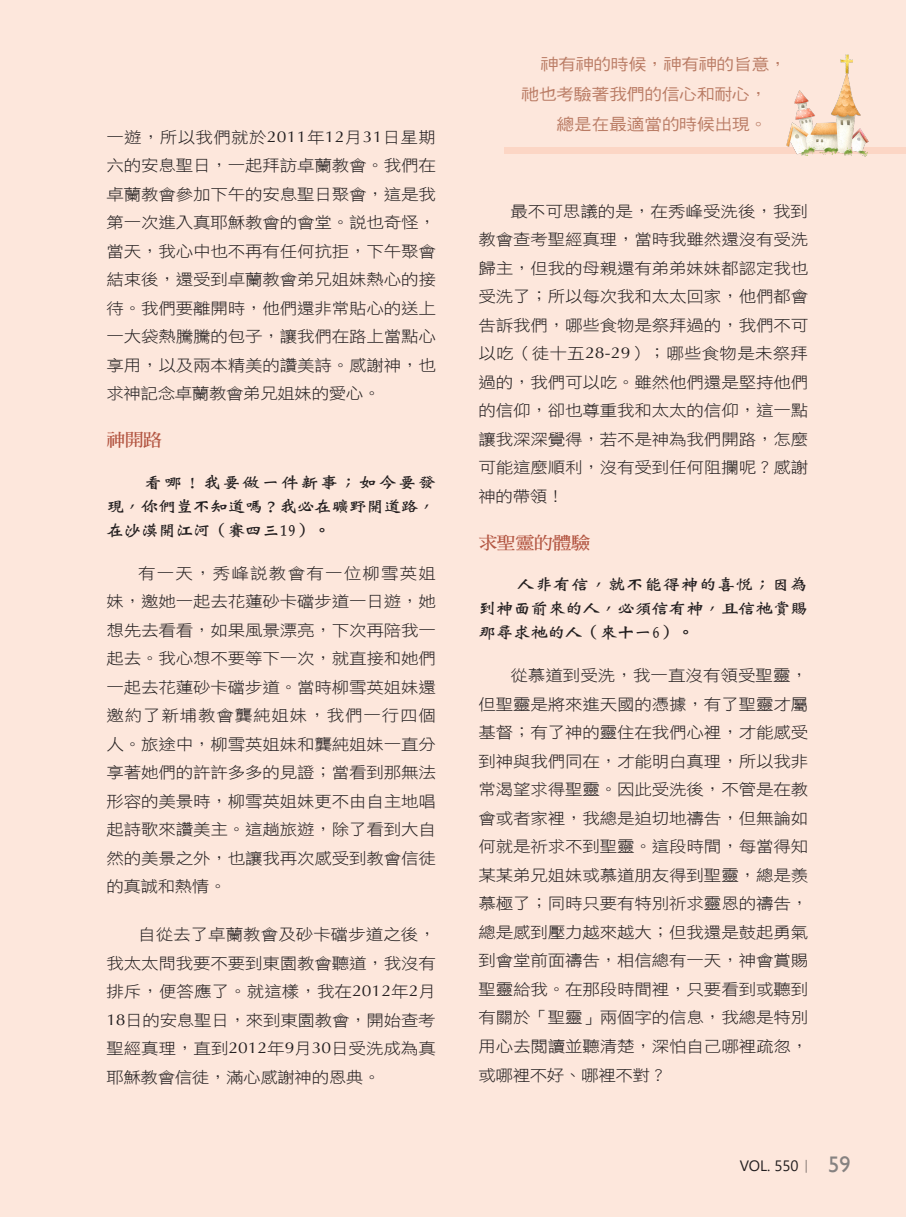
<style>
.page{position:relative;width:906px;height:1217px;background:#fff}
.page>*{position:absolute;margin:0;border:0;box-sizing:border-box;transform-origin:0 0}
.t1{font:17.55px "DF Ming W7 WIN BF";letter-spacing:-.02em;color:#b25440;scale:1.08 1}
.t2{font:16.2px/24px "DF Wei Bei W7 WIN BF";letter-spacing:-.04em;color:#231f20;text-align:justify;scale:1.11 1}
.t3{font:16.2px/29.8px "DF Hei W5 WINP BF";letter-spacing:-.025em;color:#ba7c65;scale:1.11 1}
.t4{font:15.75px/28.5px "DF Hei W3 WIN BF";letter-spacing:-.01em;color:#231f20;text-align:justify;scale:1.11 1}
.t5{font:15px "Segoe UI";color:#231f20}
.s1{font-family:"Optima"}
.s2{font-family:"Adobe Ming Std";font-weight:300}
.s3{font-family:"Gill Sans";font-size:22.5px;color:#868281}
</style>
<div class="page">
<div style="left:0;top:0;width:906px;height:1216px;background:#fde7dc"></div>
<div style="left:504px;top:148px;width:402px;height:6px;background:#fcd6c5"></div>
<img style="left:773px;top:54px;width:109px;height:103px">
<p class="t4" style="left:106px;top:123px;width:298px">一遊，所以我們就於<span class="s1">2011</span>年<span class="s1">12</span>月<span class="s1">31</span>日星期六的安息聖日，一起拜訪卓蘭教會。我們在卓蘭教會參加下午的安息聖日聚會，這是我第一次進入真耶穌教會的會堂。說也奇怪，當天，我心中也不再有任何抗拒，下午聚會結束後，還受到卓蘭教會弟兄姐妹熱心的接待。我們要離開時，他們還非常貼心的送上一大袋熱騰騰的包子，讓我們在路上當點心享用，以及兩本精美的讚美詩。感謝神，也求神記念卓蘭教會弟兄姐妹的愛心。</p>
<p class="t1" style="left:106px;top:431px;width:53px">神開路</p>
<p class="t2" style="left:106px;top:470px;width:298px;text-indent:38px">看哪！我要做一件新事；如今要發現，你們豈不知道嗎？我必在曠野開道路，在沙漠開江河（賽四三19）。</p>
<p class="t4" style="left:106px;top:558px;width:298px;text-indent:32px">有一天，秀峰說教會有一位柳雪英姐妹，邀她一起去花蓮砂卡礑步道一日遊，她想先去看看，如果風景漂亮，下次再陪我一起去。我心想不要等下一次，就直接和她們一起去花蓮砂卡礑步道。當時柳雪英姐妹還邀約了新埔教會龔純姐妹，我們一行四個人。旅途中，柳雪英姐妹和龔純姐妹一直分享著她們的許許多多的見證；當看到那無法形容的美景時，柳雪英姐妹更不由自主地唱起詩歌來讚美主。這趟旅遊，除了看到大自然的美景之外，也讓我再次感受到教會信徒的真誠和熱情。</p>
<p class="t4" style="left:106px;top:919px;width:298px;text-indent:32px">自從去了卓蘭教會及砂卡礑步道之後，我太太問我要不要到東園教會聽道，我沒有排斥，便答應了。就這樣，我在<span class="s1">2012</span>年<span class="s1">2</span>月<span class="s1">18</span>日的安息聖日，來到東園教會，開始查考聖經真理，直到<span class="s1">2012</span>年<span class="s1">9</span>月<span class="s1">30</span>日受洗成為真耶穌教會信徒，滿心感謝神的恩典。</p>
<p class="t3" style="left:521px;top:49px;width:241px;text-indent:19px">神有神的時候，神有神的旨意，祂也考驗著我們的信心和耐心，</p>
<p class="t3" style="left:556px;top:109px;width:192px">總是在最適當的時候出現。</p>
<p class="t4" style="left:478px;top:197px;width:298px;text-indent:32px">最不可思議的是，在秀峰受洗後，我到教會查考聖經真理，當時我雖然還沒有受洗歸主，但我的母親還有弟弟妹妹都認定我也受洗了；所以每次我和太太回家，他們都會告訴我們，哪些食物是祭拜過的，我們不可以吃（徒十五<span class="s1">28-29</span>）；哪些食物是未祭拜過的，我們可以吃。雖然他們還是堅持他們的信仰，卻也尊重我和太太的信仰，這一點讓我深深覺得，若不是神為我們開路，怎麼可能這麼順利，沒有受到任何阻攔呢？感謝神的帶領！</p>
<p class="t1" style="left:478px;top:533px;width:105px">求聖靈的體驗</p>
<p class="t2" style="left:478px;top:572px;width:298px;text-indent:38px">人非有信，就不能得神的喜悅；因為到神面前來的人，必須信有神，且信祂賞賜那尋求祂的人（來十一6）。</p>
<p class="t4" style="left:478px;top:661px;width:298px;text-indent:32px">從慕道到受洗，我一直沒有領受聖靈，但聖靈是將來進天國的憑據，有了聖靈才屬基督；有了神的靈住在我們心裡，才能感受到神與我們同在，才能明白真理，所以我非常渴望求得聖靈。因此受洗後，不管是在教會或者家裡，我總是迫切地禱告，但無論如何就是祈求不到聖靈。這段時間，每當得知某某弟兄姐妹或慕道朋友得到聖靈，總是羨慕極了；同時只要有特別祈求靈恩的禱告，總是感到壓力越來越大；但我還是鼓起勇氣到會堂前面禱告，相信總有一天，神會賞賜聖靈給我。在那段時間裡，只要看到或聽到有關於「聖靈」兩個字的信息，我總是特別用心去閱讀並聽清楚，深怕自己哪裡疏忽，或哪裡不好、哪裡不對？</p>
<p class="t5" style="left:739px;top:1151px;width:112px">VOL. 550<span class="s2">｜</span> <span class="s3">59</span></p>
</div>
